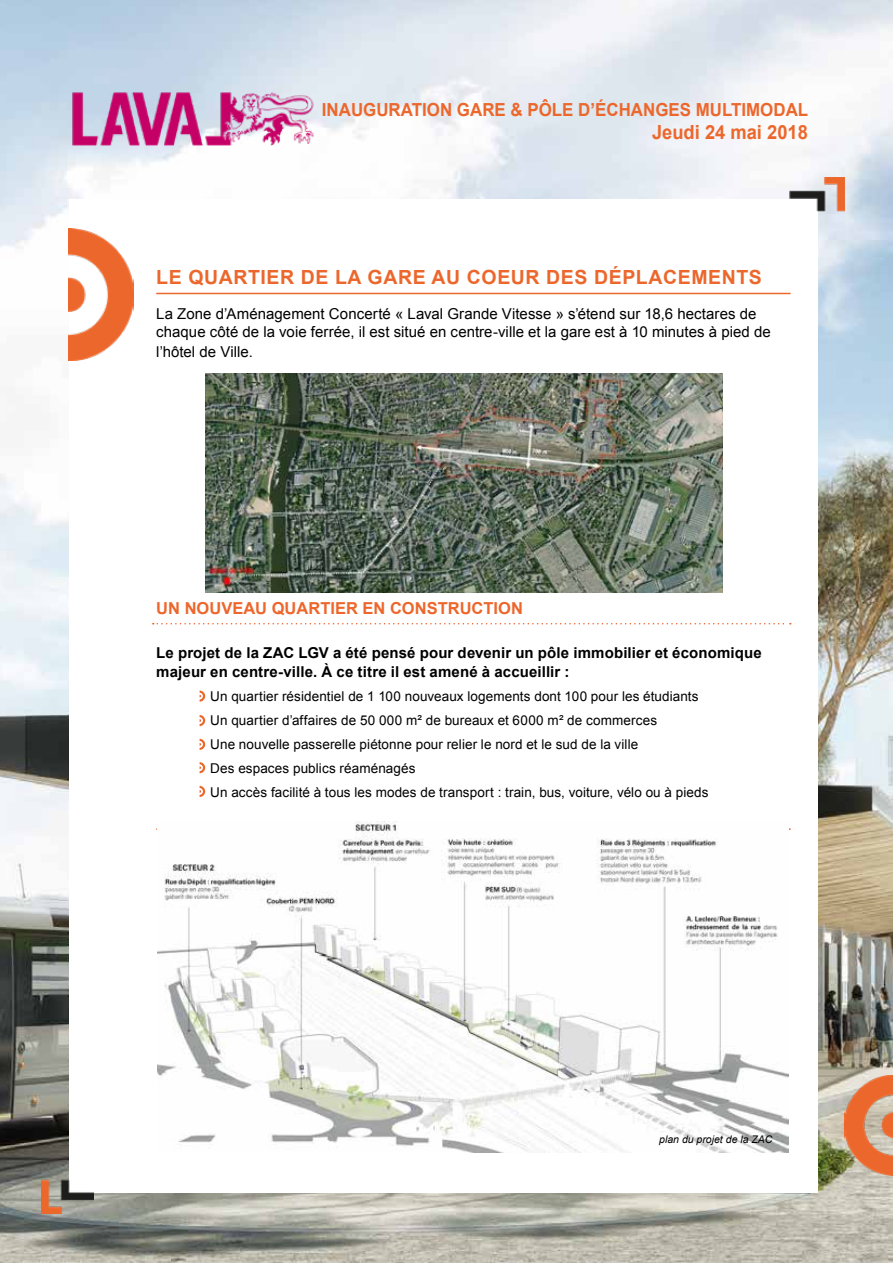
<style>
.page{position:relative;width:893px;height:1263px;background:#fff}
.page>*{position:absolute;margin:0;border:0;box-sizing:border-box;transform-origin:0 0}
.t1{font:700 19.5px "Arial";letter-spacing:.03em;color:#ec672c}
.t2{font:700 19.5px "Arial";color:#ec672c;scale:.94 1}
.t3{font:700 18px "Arial";color:#ec672c;scale:.94 1}
.t4{font:700 16.5px "Arial";color:#ed662b}
.t5{font:15px/18px "Arial";color:#000}
.t6{font:700 15px/18px "Arial";letter-spacing:.01em;color:#000}
.t7{font:13.5px/24px "Arial";letter-spacing:.005em;color:#000}
.t8{font:italic 10.5px "Arial";color:#000}
</style>
<div class="page">
<img style="left:0;top:0;width:893px;height:1263px">
<img style="left:69px;top:91px;width:251px;height:55px">
<div style="left:69px;top:199px;width:748px;height:993px;background:#fff"></div>
<img style="left:68px;top:229px;width:66px;height:131px">
<img style="left:844px;top:1076px;width:49px;height:99px">
<img style="left:42px;top:1143px;width:52px;height:71px">
<img style="left:788px;top:178px;width:56px;height:45px">
<hr style="left:156px;top:293px;width:635px;height:1px;background:#ec672c">
<svg style="left:153px;top:623px;width:638px;height:1px"></svg>
<hr style="left:156px;top:828px;width:635px;height:2px;background:#ec672c">
<img style="left:157px;top:822px;width:631px;height:330px">
<img style="left:205px;top:374px;width:517px;height:218px">
<svg style="left:200px;top:690px;width:5px;height:12px"></svg>
<svg style="left:200px;top:715px;width:5px;height:11px"></svg>
<svg style="left:200px;top:739px;width:5px;height:11px"></svg>
<svg style="left:200px;top:762px;width:5px;height:11px"></svg>
<svg style="left:200px;top:786px;width:5px;height:11px"></svg>
<h2 class="t3" style="left:322px;top:97px;width:519px">INAUGURATION GARE &amp; PÔLE D’ÉCHANGES MULTIMODAL</h2>
<h1 class="t2" style="left:652px;top:119px;width:167px">Jeudi 24 mai 2018</h1>
<h1 class="t1" style="left:156px;top:264px;width:607px">LE QUARTIER DE LA GARE AU COEUR DES DÉPLACEMENTS</h1>
<p class="t5" style="left:156px;top:305px;width:616px">La Zone d’Aménagement Concerté « Laval Grande Vitesse » s’étend sur 18,6 hectares de chaque côté de la voie ferrée, il est situé en centre-ville et la gare est à 10 minutes à pied de</p>
<p class="t5" style="left:156px;top:343px;width:98px">l’hôtel de Ville.</p>
<p class="t4" style="left:156px;top:598px;width:368px">UN NOUVEAU QUARTIER EN CONSTRUCTION</p>
<p class="t6" style="left:156px;top:645px;width:607px">Le projet de la ZAC LGV a été pensé pour devenir un pôle immobilier et économique majeur en centre-ville. À ce titre il est amené à accueillir :</p>
<p class="t7" style="left:210px;top:684px;width:500px">Un quartier résidentiel de 1 100 nouveaux logements dont 100 pour les étudiants Un quartier d’affaires de 50 000 m² de bureaux et 6000 m² de commerces<br>Une nouvelle passerelle piétonne pour relier le nord et le sud de la ville<br>Des espaces publics réaménagés<br>Un accès facilité à tous les modes de transport : train, bus, voiture, vélo ou à pieds</p>
<p class="t8" style="left:659px;top:1133px;width:115px">plan du projet de la ZAC</p>
</div>
